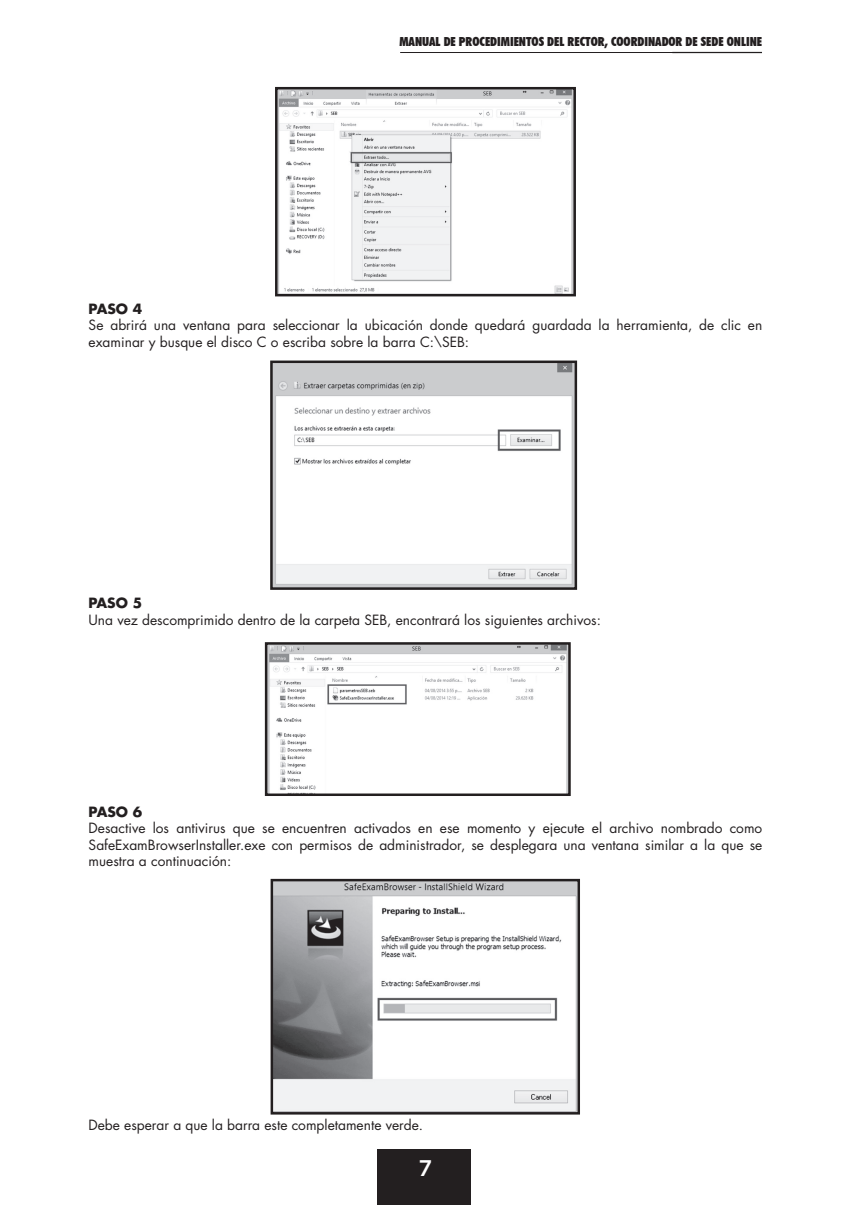
<style>
.page{position:relative;width:851px;height:1205px;background:#fff}
.page>*{position:absolute;margin:0;border:0;box-sizing:border-box;transform-origin:0 0}
.t1{font:500 22.5px "Gotham";color:#fff}
.t2{font:13.75px/16.5px "Futura Std";color:#231f20;text-align:justify}
.t3{font:700 13.75px "Futura Std";color:#231f20}
.t4{font:900 condensed 12.5px "Futura BT";color:#231f20}
</style>
<div class="page">
<img style="left:273px;top:882px;width:304px;height:229px">
<img style="left:268px;top:645px;width:299px;height:148px">
<img style="left:273px;top:363px;width:301px;height:224px">
<img style="left:278px;top:90px;width:295px;height:203px">
<div style="left:378px;top:1149px;width:93px;height:56px;background:#231f20"></div>
<div style="left:275px;top:87px;width:301px;height:209px;border:2px solid #231f20"></div>
<div style="left:265px;top:642px;width:305px;height:154px;border:2px solid #231f20"></div>
<hr style="left:672px;top:52px;width:89px;height:1px;background:#231f20">
<hr style="left:400px;top:52px;width:277px;height:1px;background:#231f20">
<div style="left:270px;top:879px;width:310px;height:235px;border:2px solid #231f20"></div>
<div style="left:270px;top:360px;width:307px;height:230px;border:2px solid #231f20"></div>
<p class="t4" style="left:399px;top:34px;width:364px">MANUAL DE PROCEDIMIENTOS DEL RECTOR, COORDINADOR DE SEDE ONLINE</p>
<p class="t3" style="left:89px;top:299px;width:55px">PASO 4</p>
<p class="t2" style="left:89px;top:317px;width:675px">Se abrirá una ventana para seleccionar la ubicación donde quedará guardada la herramienta, de clic en examinar y busque el disco C o escriba sobre la barra C:\SEB:</p>
<p class="t3" style="left:88px;top:594px;width:55px">PASO 5</p>
<p class="t2" style="left:88px;top:611px;width:514px">Una vez descomprimido dentro de la carpeta SEB, encontrará los siguientes archivos:</p>
<p class="t3" style="left:89px;top:802px;width:55px">PASO 6</p>
<p class="t2" style="left:89px;top:820px;width:675px">Desactive los antivirus que se encuentren activados en ese momento y ejecute el archivo nombrado como SafeExamBrowserInstaller.exe con permisos de administrador, se desplegara una ventana similar a la que se muestra a continuación:</p>
<p class="t2" style="left:88px;top:1117px;width:336px">Debe esperar a que la barra este completamente verde.</p>
<h1 class="t1" style="left:418px;top:1155px;width:15px">7</h1>
</div>
